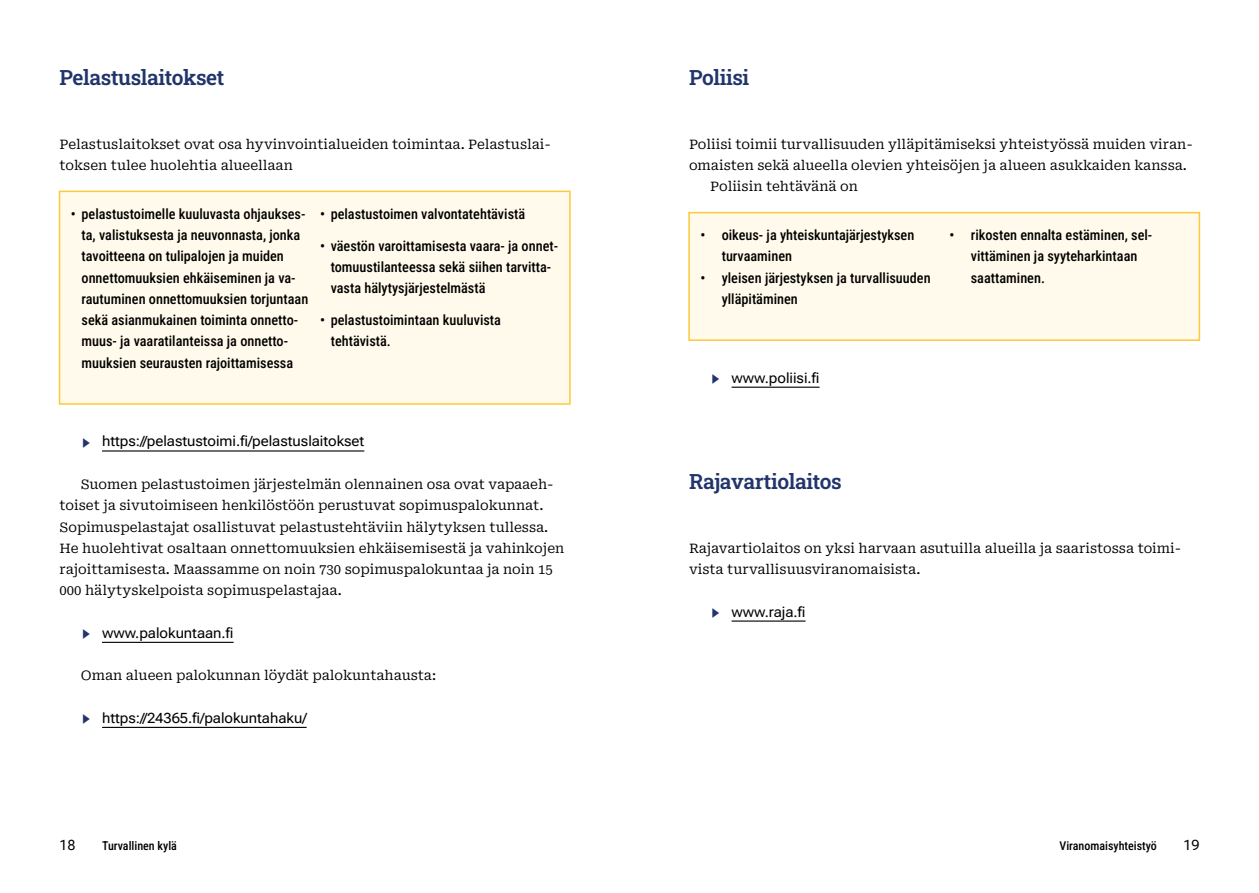
<style>
.page{position:relative;width:1259px;height:893px;background:#fff}
.page>*{position:absolute;margin:0;border:0;box-sizing:border-box;transform-origin:0 0}
.otsikko_3_slab{font:21px "Roboto Slab";letter-spacing:-.02em;color:#22356b}
.lista_pitkä_kavennettu_irti_perusviivast{font:500 14.25px/21.3px "Roboto Condensed";color:#000}
.lista_kavennettu_irti_perusviivasta{font:500 14.25px/21.3px "Roboto Condensed";color:#000}
.t1{font:14.25px "Roboto Flex";color:#000}
.leipäteksti_antiikva{font:13.2px/21.3px "Roboto Serif 20 pt";color:#000}
.leipäteksti_antiikva_1__kpl{font:13.2px/21.3px "Roboto Serif 20 pt";color:#000}
.t2{font:500 12px "Roboto Condensed";color:#000}
.s1{font-family:"Roboto Serif 20 pt";font-size:18px;color:#22346b}
</style>
<div class="page">
<div style="left:60px;top:191px;width:510px;height:213px;background:#fffaeb"></div>
<div style="left:59px;top:191px;width:512px;height:214px;border:2px solid #fdc93a"></div>
<hr style="left:102px;top:450px;width:262px;height:2px;background:#000">
<hr style="left:102px;top:642px;width:132px;height:1px;background:#000">
<hr style="left:102px;top:727px;width:205px;height:1px;background:#000">
<div style="left:689px;top:213px;width:510px;height:127px;background:#fffaeb"></div>
<div style="left:688px;top:212px;width:512px;height:129px;border:2px solid #fdc93a"></div>
<hr style="left:731px;top:387px;width:88px;height:1px;background:#000">
<hr style="left:731px;top:620px;width:74px;height:2px;background:#000">
<h3 class="otsikko_3_slab" style="left:60px;top:63px;width:166px">Pelastuslaitokset</h3>
<p class="leipäteksti_antiikva_1__kpl" style="left:60px;top:133px;width:493px">Pelastuslaitokset ovat osa hyvinvointialueiden toimintaa. Pelastuslai&shy;toksen tulee huolehtia alueellaan</p>
<p class="lista_pitkä_kavennettu_irti_perusviivast" style="left:82px;top:202px;width:228px;text-indent:-11px">• pelastustoimelle kuuluvasta ohjaukses&shy;ta, valistuksesta ja neuvonnasta, jonka tavoitteena on tulipalojen ja muiden onnettomuuksien ehkäiseminen ja va&shy;rautuminen onnettomuuksien torjuntaan sekä asianmukainen toiminta onnetto&shy;muus- ja vaaratilanteissa ja onnetto&shy;muuksien seurausten rajoittamisessa</p>
<p class="lista_pitkä_kavennettu_irti_perusviivast" style="left:320px;top:202px;width:207px">• pelastustoimen valvontatehtävistä</p>
<p class="lista_pitkä_kavennettu_irti_perusviivast" style="left:331px;top:234px;width:229px;text-indent:-11px">• väestön varoittamisesta vaara- ja onnet&shy;tomuustilanteessa sekä siihen tarvitta&shy;vasta hälytysjärjestelmästä</p>
<p class="lista_pitkä_kavennettu_irti_perusviivast" style="left:331px;top:309px;width:172px;text-indent:-11px">• pelastustoimintaan kuuluvista tehtävistä.</p>
<p class="t1" style="left:81px;top:429px;width:285px"><span class="s1">▶</span> https://pelastustoimi.fi/pelastuslaitokset</p>
<p class="leipäteksti_antiikva" style="left:60px;top:473px;width:506px;text-indent:21px">Suomen pelastustoimen järjestelmän olennainen osa ovat vapaaeh&shy;toiset ja sivutoimiseen henkilöstöön perustuvat sopimuspalokunnat.<br>Sopimuspelastajat osallistuvat pelastustehtäviin hälytyksen tullessa.<br>He huolehtivat osaltaan onnettomuuksien ehkäisemisestä ja vahinkojen rajoittamisesta. Maassamme on noin 730 sopimuspalokuntaa ja noin 15<br>000 hälytyskelpoista sopimuspelastajaa.</p>
<p class="t1" style="left:81px;top:621px;width:154px"><span class="s1">▶</span> www.palokuntaan.fi</p>
<p class="leipäteksti_antiikva" style="left:81px;top:664px;width:357px">Oman alueen palokunnan löydät palokuntahausta:</p>
<p class="t1" style="left:81px;top:706px;width:227px"><span class="s1">▶</span> https://24365.fi/palokuntahaku/</p>
<h3 class="otsikko_3_slab" style="left:689px;top:63px;width:62px">Poliisi</h3>
<p class="leipäteksti_antiikva_1__kpl" style="left:689px;top:133px;width:505px">Poliisi toimii turvallisuuden ylläpitämiseksi yhteistyössä muiden viran&shy;omaisten sekä alueella olevien yhteisöjen ja alueen asukkaiden kanssa.</p>
<p class="leipäteksti_antiikva" style="left:710px;top:175px;width:149px">Poliisin tehtävänä on</p>
<h4 class="lista_kavennettu_irti_perusviivasta" style="left:721px;top:224px;width:194px;text-indent:-21px">• oikeus- ja yhteiskuntajärjestyksen turvaaminen</h4>
<h4 class="lista_kavennettu_irti_perusviivasta" style="left:721px;top:266px;width:210px;text-indent:-21px">• yleisen järjestyksen ja turvallisuuden ylläpitäminen</h4>
<h4 class="lista_kavennettu_irti_perusviivasta" style="left:971px;top:224px;width:183px;text-indent:-21px">• rikosten ennalta estäminen, sel&shy;vittäminen ja syyteharkintaan saattaminen.</h4>
<p class="t1" style="left:710px;top:366px;width:111px"><span class="s1">▶</span> www.poliisi.fi</p>
<h3 class="otsikko_3_slab" style="left:689px;top:467px;width:154px">Rajavartiolaitos</h3>
<p class="leipäteksti_antiikva_1__kpl" style="left:689px;top:537px;width:494px">Rajavartiolaitos on yksi harvaan asutuilla alueilla ja saaristossa toimi&shy;vista turvallisuusviranomaisista.</p>
<p class="t1" style="left:710px;top:599px;width:97px"><span class="s1">▶</span> www.raja.fi</p>
<p class="t1" style="left:60px;top:833px;width:18px">18</p>
<p class="t2" style="left:102px;top:838px;width:76px">Turvallinen kylä</p>
<p class="t2" style="left:1059px;top:838px;width:99px">Viranomaisyhteistyö</p>
<p class="t1" style="left:1183px;top:833px;width:18px">19</p>
</div>
